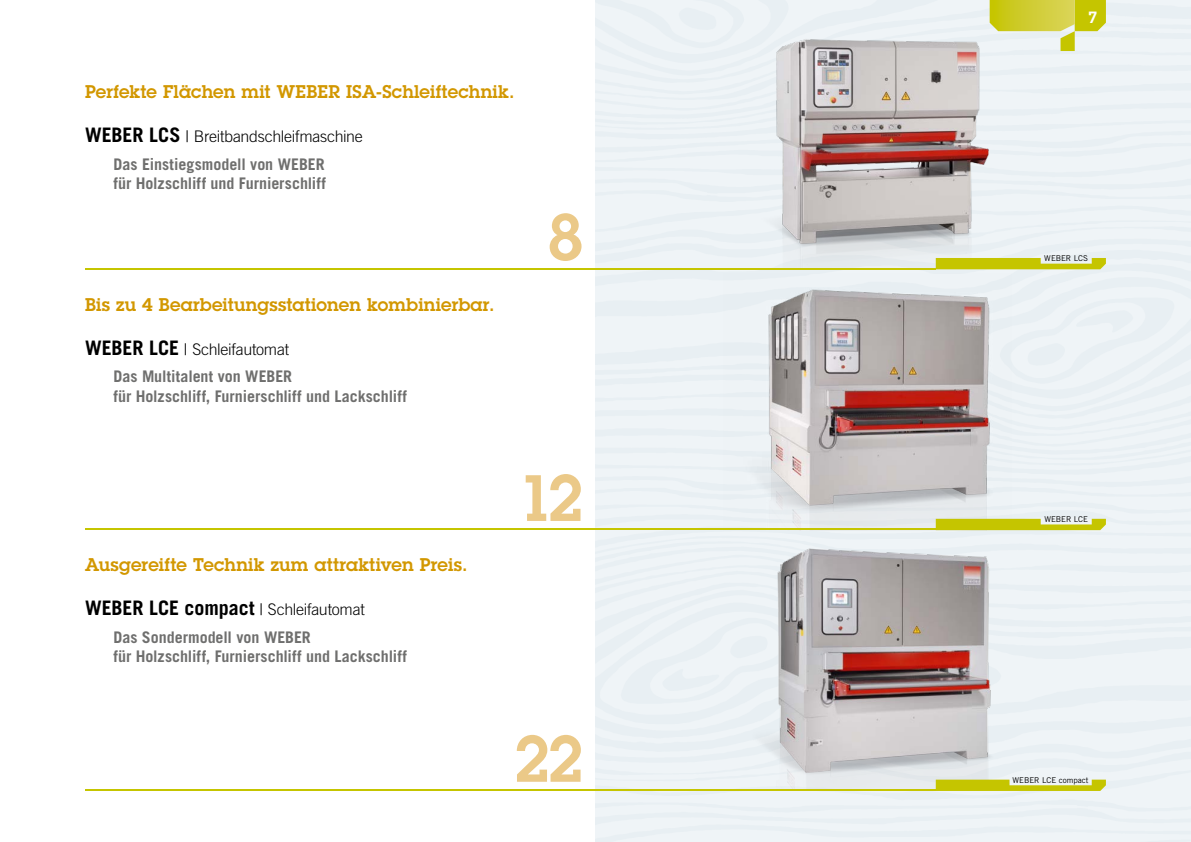
<style>
.page{position:relative;width:1191px;height:842px;background:#fff}
.page>*{position:absolute;margin:0;border:0;box-sizing:border-box;transform-origin:0 0}
.t1{font:600 64px "Lubalin Graph Std";color:#ebc988}
.t2{font:700 20px "Trade Gothic LT Std";letter-spacing:-.005em;color:#000}
.t3{font:600 18px "Lubalin Graph Std";letter-spacing:.01em;color:#d29700}
.t4{font:700 16px/27.7px "Trade Gothic LT Std";letter-spacing:-.005em;color:#6f6f6e}
.t5{font:600 16px "Lubalin Graph Std";color:#fff}
.t6{font:8px "Trade Gothic LT Std";letter-spacing:-.005em;color:#000}
.s1{font-size:20px;color:#000}
.s2{font-weight:400;color:#000}
.s3{font-weight:300;color:#000}
.s4{font-weight:400;font-size:16px}
.s5{font-weight:300;font-size:16px}
</style>
<div class="page">
<div style="left:595px;top:0;width:596px;height:502px;background:#eff4f7"></div>
<div style="left:595px;top:502px;width:596px;height:340px;background:#eff4f7"></div>
<svg style="left:989px;top:0;width:117px;height:51px"></svg>
<img style="left:727px;top:23px;width:277px;height:245px">
<img style="left:723px;top:273px;width:288px;height:256px">
<img style="left:755px;top:548px;width:254px;height:241px">
<hr style="left:85px;top:268px;width:850px;height:1px;background:#c5c500">
<hr style="left:85px;top:529px;width:850px;height:1px;background:#c5c500">
<hr style="left:85px;top:789px;width:850px;height:2px;background:#c5c500">
<svg style="left:935px;top:258px;width:171px;height:11px;background:#cbcc28"></svg>
<svg style="left:935px;top:519px;width:171px;height:11px;background:#cbcc27"></svg>
<svg style="left:935px;top:780px;width:171px;height:11px"></svg>
<p class="t3" style="left:85px;top:80px;width:431px">Perfekte Flächen mit WEBER ISA-Schleiftechnik.</p>
<p class="t4" style="left:113px;top:122px;width:251px;text-indent:-28px"><span class="s1">WEBER LCS</span> <span class="s2">|</span> <span class="s3">Breitbandschleifmaschine<br></span>Das Einstiegsmodell von WEBER</p>
<p class="t4" style="left:113px;top:169px;width:214px">für Holzschliff und Furnierschliff</p>
<p class="t3" style="left:85px;top:292px;width:411px">Bis zu 4 Bearbeitungsstationen kombinierbar.</p>
<p class="t4" style="left:85px;top:335px;width:209px;text-align:right"><span class="s1">WEBER LCE</span> <span class="s2">|</span> <span class="s3">Schleifautomat<br></span>Das Multitalent von WEBER</p>
<p class="t4" style="left:113px;top:382px;width:295px">für Holzschliff, Furnierschliff und Lackschliff</p>
<p class="t3" style="left:85px;top:553px;width:384px">Ausgereifte Technik zum attraktiven Preis.</p>
<p class="t2" style="left:85px;top:596px;width:281px">WEBER LCE compact <span class="s4">|</span> <span class="s5">Schleifautomat</span></p>
<p class="t4" style="left:113px;top:628px;width:295px;line-height:19.2px">Das Sondermodell von WEBER<br>für Holzschliff, Furnierschliff und Lackschliff</p>
<h1 class="t1" style="left:547px;top:195px;width:39px">8</h1>
<h1 class="t1" style="left:517px;top:456px;width:69px">12</h1>
<h1 class="t1" style="left:513px;top:717px;width:72px">22</h1>
<p class="t5" style="left:1088px;top:6px;width:11px">7</p>
<p class="t6" style="left:1044px;top:253px;width:45px">WEBER LCS</p>
<p class="t6" style="left:1044px;top:514px;width:45px">WEBER LCE</p>
<p class="t6" style="left:1012px;top:775px;width:77px">WEBER LCE compact</p>
</div>
